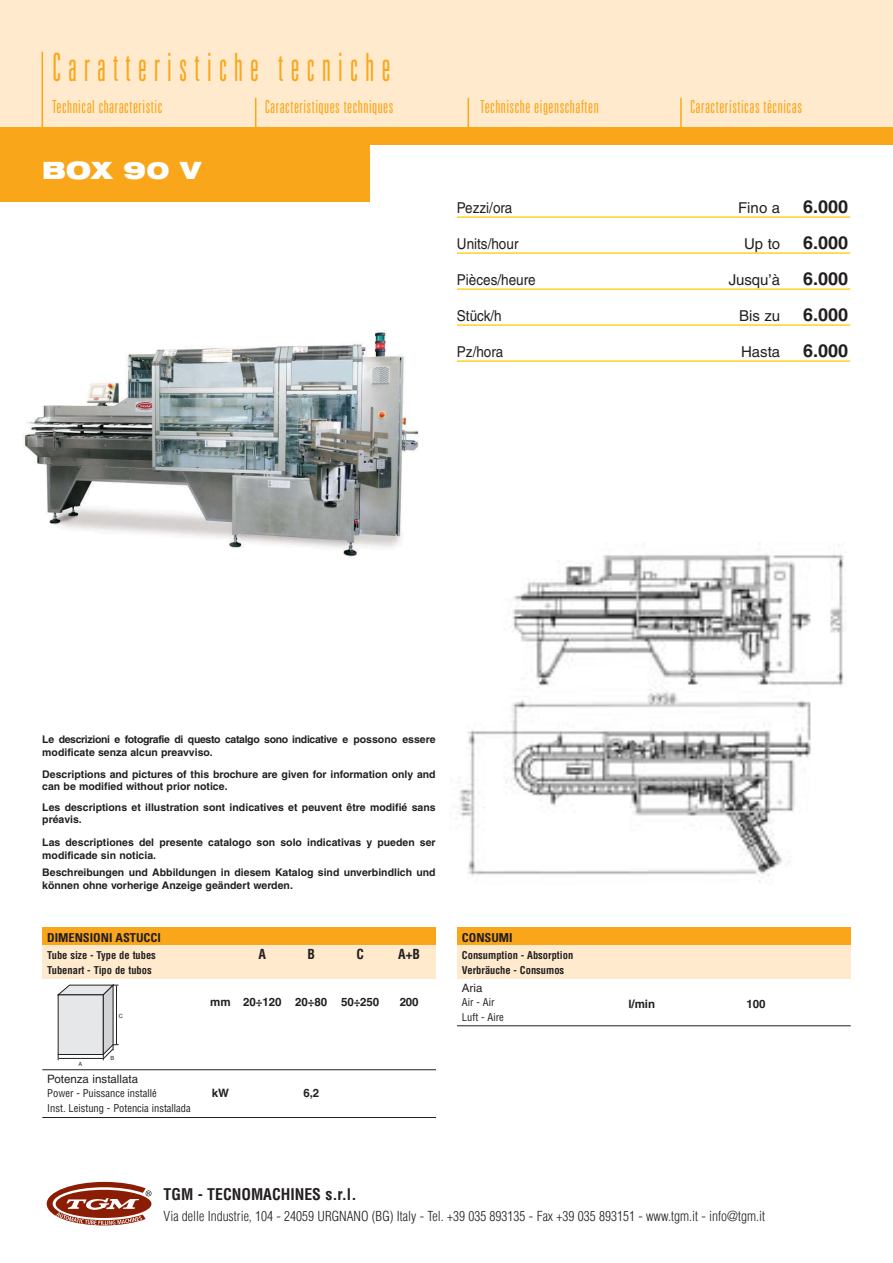
<style>
.page{position:relative;width:893px;height:1263px;background:#fff}
.page>*{position:absolute;margin:0;border:0;box-sizing:border-box;transform-origin:0 0}
.t1{font:300 ultra-condensed 39px "Univers";letter-spacing:.235em;color:#faa61a;scale:.8 1}
.t2{font:900 expanded 24px "Helvetica Neue";color:#fff}
.t3{font:300 ultra-condensed 18px "Univers";letter-spacing:.03em;color:#faa61a}
.t4{font:700 18px "Helvetica";color:#231f20}
.t5{font:700 condensed 15.75px "Helvetica";color:#231f20}
.t6{font:15px "Helvetica";color:#231f20;scale:.9 1}
.t7{font:15px "Helvetica";color:#231f20}
.t8{font:300 condensed 13.5px "Helvetica";color:#231f20}
.t9{font:700 condensed 13.5px "Helvetica";color:#231f20}
.t10{font:700 condensed 12.3px "Univers";color:#231f20}
.t11{font:700 11.55px "Helvetica";letter-spacing:-.005em;color:#231f20}
.t12{font:11.55px "Helvetica";color:#231f20}
.t13{font:700 10.5px/12.6px "Helvetica";color:#231f20}
.t14{font:700 10.5px/12.8px "Helvetica";letter-spacing:-.035em;color:#231f20}
.t15{font:700 condensed 10.5px/14.7px "Helvetica";color:#231f20}
.t16{font:condensed 10.5px/14.7px "Helvetica";color:#231f20}
.t17{font:5.7px "Helvetica";color:#231f20}
</style>
<div class="page">
<svg style="left:47px;top:1182px;width:104px;height:43px"></svg>
<hr style="left:457px;top:216px;width:393px;height:2px;background:#ffcb04">
<hr style="left:457px;top:252px;width:393px;height:2px;background:#ffcb04">
<hr style="left:457px;top:288px;width:393px;height:2px;background:#ffcb04">
<hr style="left:457px;top:324px;width:393px;height:2px;background:#ffcb04">
<hr style="left:457px;top:360px;width:393px;height:2px;background:#ffcb04">
<div style="left:457px;top:928px;width:394px;height:17px;background:#faa61a"></div>
<div style="left:457px;top:946px;width:394px;height:33px;background:#ffeacd"></div>
<hr style="left:457px;top:1026px;width:394px;height:1px;background:#231f20">
<div style="left:42px;top:928px;width:394px;height:17px;background:#faa61a"></div>
<div style="left:42px;top:946px;width:394px;height:33px;background:#ffeacd"></div>
<hr style="left:42px;top:1069px;width:394px;height:1px;background:#231f20">
<hr style="left:42px;top:1117px;width:394px;height:1px;background:#231f20">
<div style="left:0;top:0;width:893px;height:136px;background:#ffeacd"></div>
<hr style="left:42px;top:52px;width:1px;height:81px;background:#faa61a">
<hr style="left:255px;top:98px;width:1px;height:42px;background:#faa61a">
<hr style="left:468px;top:98px;width:1px;height:42px;background:#faa61a">
<hr style="left:680px;top:98px;width:2px;height:42px;background:#faa61a">
<div style="left:0;top:128px;width:893px;height:17px;background:#faa61a"></div>
<div style="left:0;top:132px;width:370px;height:70px;background:#faa61a"></div>
<svg style="left:58px;top:985px;width:61px;height:75px;background:#d2d3d4"></svg>
<img style="left:456px;top:543px;width:388px;height:340px">
<img style="left:24px;top:330px;width:395px;height:227px">
<h1 class="t1" style="left:52px;top:53px;width:425px">Caratteristiche tecniche</h1>
<h3 class="t3" style="left:52px;top:100px;width:112px">Technical characteristic</h3>
<h3 class="t3" style="left:265px;top:100px;width:130px">Caracteristiques techniques</h3>
<h3 class="t3" style="left:480px;top:100px;width:120px">Technische eigenschaften</h3>
<h3 class="t3" style="left:690px;top:100px;width:113px">Características técnicas</h3>
<h2 class="t2" style="left:42px;top:162px;width:160px">BOX 90 V</h2>
<h3 class="t6" style="left:457px;top:203px;width:63px">Pezzi/ora</h3>
<h3 class="t6" style="left:457px;top:239px;width:70px">Units/hour</h3>
<h3 class="t6" style="left:457px;top:275px;width:89px">Pièces/heure</h3>
<h3 class="t6" style="left:457px;top:311px;width:51px">Stück/h</h3>
<h3 class="t6" style="left:457px;top:347px;width:53px">Pz/hora</h3>
<h3 class="t7" style="left:738px;top:202px;width:44px">Fino a</h3>
<h3 class="t4" style="left:803px;top:200px;width:47px">6.000</h3>
<h3 class="t7" style="left:744px;top:238px;width:38px">Up to</h3>
<h3 class="t4" style="left:803px;top:236px;width:47px">6.000</h3>
<h3 class="t7" style="left:729px;top:274px;width:53px">Jusqu’à</h3>
<h3 class="t4" style="left:803px;top:272px;width:47px">6.000</h3>
<h3 class="t7" style="left:739px;top:310px;width:43px">Bis zu</h3>
<h3 class="t4" style="left:803px;top:308px;width:47px">6.000</h3>
<h3 class="t7" style="left:741px;top:346px;width:41px">Hasta</h3>
<h3 class="t4" style="left:803px;top:344px;width:47px">6.000</h3>
<p class="t14" style="left:42px;top:734px;width:395px">Le descrizioni e fotografie di questo catalgo sono indicative e possono essere modificate senza alcun preavviso.</p>
<p class="t13" style="left:42px;top:769px;width:395px">Descriptions and pictures of this brochure are given for information only and can be modified without prior notice.</p>
<p class="t13" style="left:42px;top:802px;width:395px">Les descriptions et illustration sont indicatives et peuvent être modifié sans préavis.</p>
<p class="t13" style="left:42px;top:837px;width:395px">Las descriptiones del presente catalogo son solo indicativas y pueden ser modificade sin noticia.</p>
<p class="t13" style="left:42px;top:867px;width:395px">Beschreibungen und Abbildungen in diesem Katalog sind unverbindlich und können ohne vorherige Anzeige geändert werden.</p>
<p class="t10" style="left:47px;top:933px;width:115px">DIMENSIONI ASTUCCI</p>
<p class="t15" style="left:47px;top:949px;width:110px">Tube size - Type de tubes<br>Tubenart - Tipo de tubos</p>
<p class="t17" style="left:79px;top:1062px;width:5px">A</p>
<p class="t17" style="left:119px;top:1014px;width:6px">C</p>
<p class="t17" style="left:110px;top:1056px;width:5px">B</p>
<p class="t12" style="left:47px;top:1074px;width:92px">Potenza installata</p>
<p class="t16" style="left:47px;top:1087px;width:145px">Power - Puissance installé<br>Inst. Leistung - Potencia installada</p>
<p class="t9" style="left:259px;top:949px;width:9px">A</p>
<p class="t11" style="left:210px;top:998px;width:73px">mm 20÷120</p>
<p class="t9" style="left:307px;top:949px;width:9px">B</p>
<p class="t11" style="left:295px;top:998px;width:34px">20÷80</p>
<p class="t9" style="left:356px;top:949px;width:9px">C</p>
<p class="t11" style="left:341px;top:998px;width:39px">50÷250</p>
<p class="t9" style="left:398px;top:949px;width:23px">A+B</p>
<p class="t11" style="left:400px;top:998px;width:20px">200</p>
<p class="t11" style="left:212px;top:1089px;width:19px">kW</p>
<p class="t11" style="left:303px;top:1089px;width:17px">6,2</p>
<p class="t10" style="left:462px;top:933px;width:52px">CONSUMI</p>
<p class="t15" style="left:462px;top:949px;width:113px">Consumption - Absorption<br>Verbräuche - Consumos</p>
<p class="t12" style="left:462px;top:983px;width:22px">Aria</p>
<p class="t16" style="left:462px;top:996px;width:43px">Air - Air<br>Luft - Aire</p>
<p class="t11" style="left:628px;top:999px;width:28px">l/min</p>
<p class="t11" style="left:746px;top:999px;width:21px">100</p>
<h3 class="t5" style="left:164px;top:1188px;width:194px">TGM - TECNOMACHINES s.r.l.</h3>
<p class="t8" style="left:164px;top:1210px;width:603px">Via delle Industrie, 104 - 24059 URGNANO (BG) Italy - Tel. +39 035 893135 - Fax +39 035 893151 - www.tgm.it - info@tgm.it</p>
</div>
